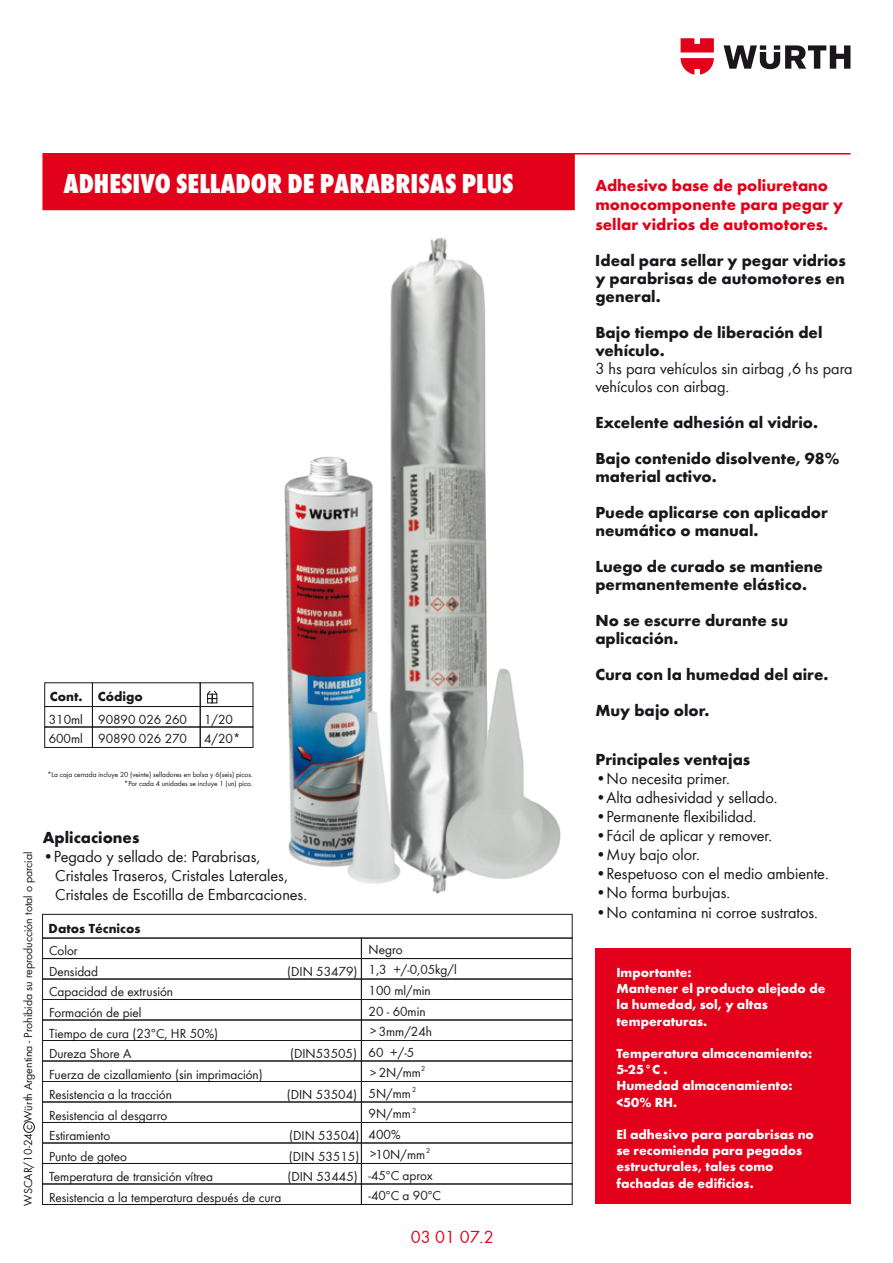
<style>
.page{position:relative;width:893px;height:1263px;background:#fff}
.page>*{position:absolute;margin:0;border:0;box-sizing:border-box;transform-origin:0 0}
.t1{font:800 condensed 28.5px "Wuerth Global";color:#fff}
.t2{font:18px "Wuerth Global";color:#e2001a}
.t3{font:700 16.5px/36px "Wuerth Global";color:#1a171c}
.t4{font:16.5px/19px "Wuerth Global";color:#1a171c}
.t5{font:700 16.5px/19px "Wuerth Global";color:#e2001a}
.t6{font:13.5px/20.5px "Wuerth Global";color:#1a171c}
.t7{font:700 13.5px/16.2px "Wuerth Global";color:#fff}
.t8{font:700 13.5px "Wuerth Global";color:#1a171c}
.t9{font:12px "Wuerth Global";color:#1a171c}
.t10{font:7.5px/9px "Wuerth Global";color:#1a171c;text-align:right}
.s1{font-size:12.45px}
</style>
<div class="page">
<svg style="left:724px;top:45px;width:126px;height:24px"></svg>
<svg style="left:681px;top:38px;width:33px;height:37px"></svg>
<div style="left:42px;top:153px;width:533px;height:57px;background:#e2001a"></div>
<hr style="left:574px;top:153px;width:276px;height:2px;background:#e2001a">
<div style="left:595px;top:949px;width:255px;height:255px;background:#e2001a"></div>
<div style="left:23px;top:1121px;width:12px;height:12px;border:1px solid #1a171c;border-radius:50%"></div>
<div style="left:200px;top:727px;width:53px;height:21px;border:1px solid #1a171c"></div>
<div style="left:44px;top:727px;width:49px;height:21px;border:1px solid #1a171c"></div>
<div style="left:92px;top:727px;width:109px;height:21px;border:1px solid #1a171c"></div>
<div style="left:200px;top:706px;width:53px;height:21px;border:1px solid #1a171c"></div>
<div style="left:44px;top:682px;width:49px;height:25px;border:1px solid #1a171c"></div>
<div style="left:44px;top:706px;width:49px;height:21px;border:1px solid #1a171c"></div>
<div style="left:92px;top:706px;width:109px;height:21px;border:1px solid #1a171c"></div>
<svg style="left:207px;top:690px;width:11px;height:13px"></svg>
<div style="left:361px;top:1183px;width:212px;height:22px;border:1px solid #1a171c"></div>
<div style="left:42px;top:1183px;width:320px;height:22px;border:1px solid #1a171c"></div>
<div style="left:361px;top:1142px;width:212px;height:22px;border:1px solid #1a171c"></div>
<div style="left:42px;top:1142px;width:320px;height:22px;border:1px solid #1a171c"></div>
<div style="left:361px;top:1101px;width:212px;height:22px;border:1px solid #1a171c"></div>
<div style="left:42px;top:1101px;width:320px;height:22px;border:1px solid #1a171c"></div>
<div style="left:361px;top:1122px;width:212px;height:21px;border:1px solid #1a171c"></div>
<div style="left:42px;top:1122px;width:320px;height:21px;border:1px solid #1a171c"></div>
<div style="left:361px;top:1081px;width:212px;height:21px;border:1px solid #1a171c"></div>
<div style="left:42px;top:1081px;width:320px;height:21px;border:1px solid #1a171c"></div>
<div style="left:361px;top:1060px;width:212px;height:22px;border:1px solid #1a171c"></div>
<div style="left:42px;top:1060px;width:320px;height:22px;border:1px solid #1a171c"></div>
<div style="left:361px;top:1019px;width:212px;height:22px;border:1px solid #1a171c"></div>
<div style="left:42px;top:1019px;width:320px;height:22px;border:1px solid #1a171c"></div>
<div style="left:361px;top:999px;width:212px;height:21px;border:1px solid #1a171c"></div>
<div style="left:42px;top:938px;width:320px;height:21px;border:1px solid #1a171c"></div>
<div style="left:361px;top:958px;width:212px;height:21px;border:1px solid #1a171c"></div>
<div style="left:42px;top:958px;width:320px;height:21px;border:1px solid #1a171c"></div>
<div style="left:361px;top:979px;width:212px;height:21px;border:1px solid #1a171c"></div>
<div style="left:42px;top:914px;width:531px;height:24px;border:1px solid #1a171c"></div>
<div style="left:42px;top:999px;width:320px;height:21px;border:1px solid #1a171c"></div>
<div style="left:42px;top:979px;width:320px;height:21px;border:1px solid #1a171c"></div>
<img style="left:249px;top:456px;width:86px;height:411px">
<img style="left:335px;top:207px;width:191px;height:737px">
<img style="left:422px;top:645px;width:139px;height:255px">
<h1 class="t1" style="left:63px;top:166px;width:452px">ADHESIVO SELLADOR DE PARABRISAS PLUS</h1>
<p class="t8" style="left:50px;top:688px;width:95px">Cont. Código</p>
<p class="t6" style="left:49px;top:728px;width:140px">600ml 90890 026 270</p>
<p class="t6" style="left:204px;top:728px;width:38px">4/20*</p>
<p class="t6" style="left:49px;top:709px;width:140px">310ml 90890 026 260</p>
<p class="t6" style="left:204px;top:709px;width:30px">1/20</p>
<p class="t10" style="left:47px;top:770px;width:207px">*La caja cerrada incluye 20 (veinte) selladores en bolsa y 6(seis) picos. *Por cada 4 unidades se incluye 1 (un) pico.</p>
<p class="t9" style="left:21px;top:1205px;width:355px;rotate:-90deg">WSCAR/10-24 c Würth Argentina - Prohibida su reproducción total o parcial</p>
<p class="t3" style="left:43px;top:819px;width:98px">Aplicaciones</p>
<p class="t4" style="left:55px;top:846px;width:253px;text-indent:-12px">•Pegado y sellado de: Parabrisas,<br>Cristales Traseros, Cristales Laterales,<br>Cristales de Escotilla de Embarcaciones.</p>
<p class="t8" style="left:49px;top:920px;width:93px">Datos Técnicos</p>
<p class="t6" style="left:49px;top:940px;width:51px">Color<br>Densidad</p>
<p class="t6" style="left:49px;top:981px;width:171px">Capacidad de extrusión<br>Formación de piel<br>Tiempo de cura (23ºC, HR 50%)<br>Dureza Shore A</p>
<p class="t6" style="left:49px;top:1064px;width:215px">Fuerza de cizallamiento (sin imprimación)<br>Resistencia a la tracción</p>
<p class="t6" style="left:49px;top:1105px;width:120px">Resistencia al desgarro<br>Estiramiento</p>
<p class="t6" style="left:287px;top:961px;width:72px">(DIN 53479)</p>
<p class="t6" style="left:290px;top:1043px;width:68px">(DIN53505)</p>
<p class="t6" style="left:287px;top:1084px;width:72px">(DIN 53504)</p>
<p class="t6" style="left:289px;top:1125px;width:72px">(DIN 53504)</p>
<p class="t6" style="left:49px;top:1146px;width:79px">Punto de goteo</p>
<p class="t6" style="left:289px;top:1146px;width:72px">(DIN 53515)</p>
<p class="t6" style="left:49px;top:1166px;width:166px">Temperatura de transición vítrea</p>
<p class="t6" style="left:287px;top:1166px;width:72px">(DIN 53445)</p>
<p class="t6" style="left:49px;top:1187px;width:234px">Resistencia a la temperatura después de cura</p>
<p class="t6" style="left:369px;top:939px;width:90px">Negro<br>1,3 +/-0,05kg/l<br>100 ml/min<br>20 - 60min<br><span class="s1">&gt;</span> 3mm/24h<br>60 +/-5<br><span class="s1">&gt;</span> 2N/mm<br>5N/mm<br>9N/mm<br>400% <span class="s1">&gt;</span>10N/mm -45ºC aprox -40ºC a 90ºC</p>
<p class="t10" style="left:421px;top:1064px;width:6px">2</p>
<p class="t10" style="left:412px;top:1084px;width:6px">2</p>
<p class="t10" style="left:412px;top:1105px;width:6px">2</p>
<p class="t10" style="left:426px;top:1146px;width:6px">2</p>
<h2 class="t2" style="left:411px;top:1227px;width:84px">03 01 07.2</h2>
<p class="t5" style="left:595px;top:176px;width:249px">Adhesivo base de poliuretano monocomponente para pegar y sellar vidrios de automotores.</p>
<p class="t3" style="left:595px;top:252px;width:252px;line-height:18px;text-align:justify">Ideal para sellar y pegar vidrios y parabrisas de automotores en general.</p>
<p class="t3" style="left:595px;top:324px;width:229px;line-height:18px">Bajo tiempo de liberación del vehículo.</p>
<p class="t4" style="left:595px;top:360px;width:259px;line-height:18px">3 hs para vehículos sin airbag ,6 hs para vehículos con airbag.</p>
<p class="t3" style="left:595px;top:405px;width:246px">Excelente adhesión al vidrio.<br>Bajo contenido disolvente, 98%</p>
<p class="t3" style="left:595px;top:459px;width:234px">material activo.<br>Puede aplicarse con aplicador</p>
<p class="t3" style="left:595px;top:513px;width:229px">neumático o manual.<br>Luego de curado se mantiene</p>
<p class="t3" style="left:595px;top:567px;width:213px">permanentemente elástico.<br>No se escurre durante su</p>
<p class="t3" style="left:595px;top:621px;width:235px">aplicación.<br>Cura con la humedad del aire.<br>Muy bajo olor.</p>
<p class="t3" style="left:596px;top:741px;width:156px">Principales ventajas</p>
<p class="t4" style="left:596px;top:768px;width:136px">•No necesita primer.</p>
<p class="t4" style="left:596px;top:788px;width:183px">•Alta adhesividad y sellado.</p>
<p class="t4" style="left:596px;top:807px;width:163px">•Permanente flexibilidad.</p>
<p class="t4" style="left:595px;top:826px;width:178px">•Fácil de aplicar y remover.</p>
<p class="t4" style="left:595px;top:845px;width:106px">•Muy bajo olor.</p>
<p class="t4" style="left:595px;top:864px;width:235px">•Respetuoso con el medio ambiente.</p>
<p class="t4" style="left:595px;top:883px;width:136px">•No forma burbujas.</p>
<p class="t4" style="left:595px;top:902px;width:224px">•No contamina ni corroe sustratos.</p>
<p class="t7" style="left:616px;top:964px;width:211px">Importante:<br>Mantener el producto alejado de la humedad, sol, y altas temperaturas.</p>
<p class="t7" style="left:616px;top:1045px;width:197px">Temperatura almacenamiento:<br>5-25°C .<br>Humedad almacenamiento: &lt;50% RH.</p>
<p class="t7" style="left:616px;top:1126px;width:199px">El adhesivo para parabrisas no se recomienda para pegados estructurales, tales como fachadas de edificios.</p>
</div>
